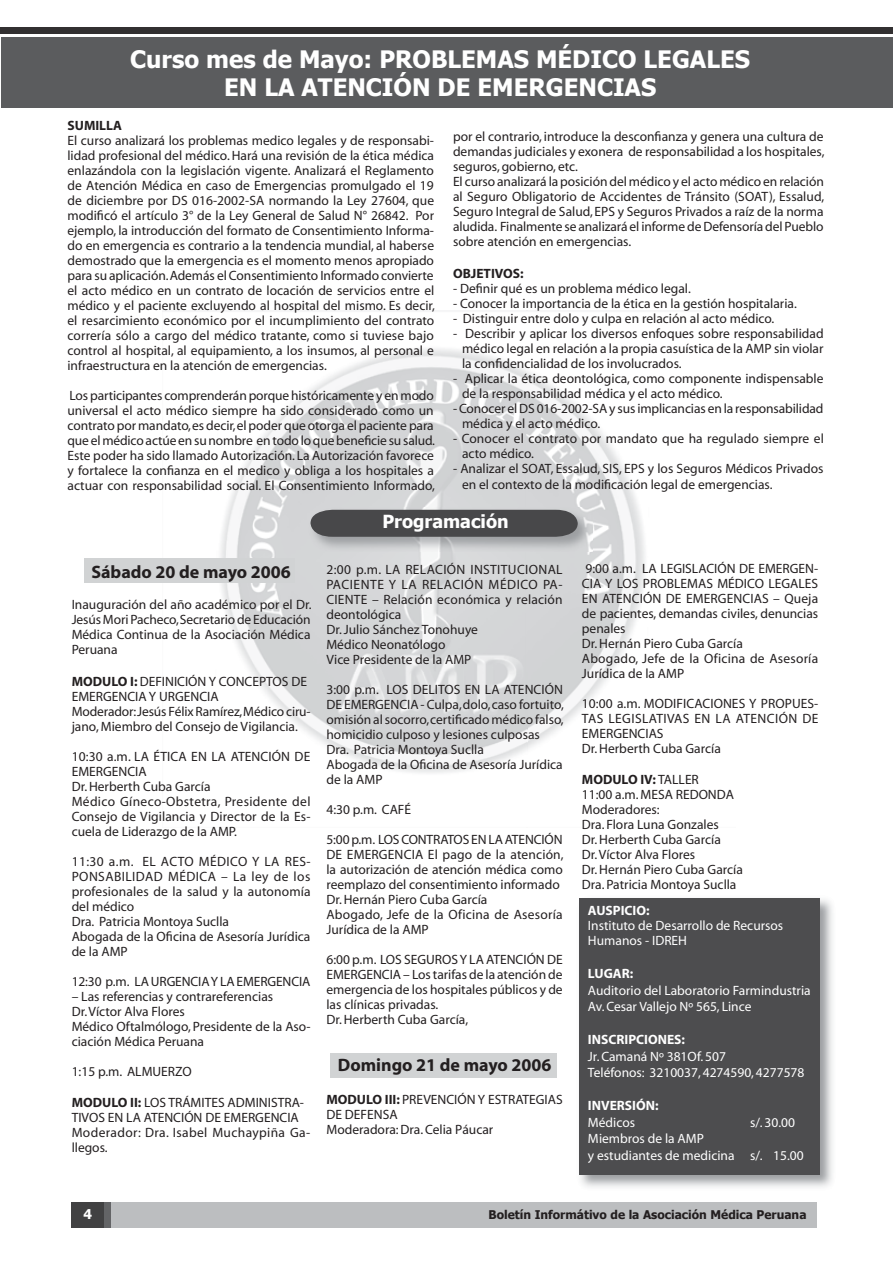
<style>
.page{position:relative;width:893px;height:1263px;background:#fff}
.page>*{position:absolute;margin:0;border:0;box-sizing:border-box;transform-origin:0 0}
.t1{font:700 24px/28.8px "Tahoma";color:#fff;text-align:center}
.t2{font:700 18px "Myriad";color:#231f20}
.t3{font:700 18px "Tahoma";color:#fff}
.t4{font:13.5px/15px "Myriad";color:#231f20}
.t5{font:13.5px/16.5px "Myriad";color:#fff}
.t6{font:700 13.5px "Myriad";color:#fff}
.t7{font:700 13.5px "Myriad";color:#231f20}
.t8{font:700 13.5px "Tahoma";color:#fff}
.t9{font:700 12px "Tahoma";color:#231f20}
.s1{font-weight:700}
</style>
<div class="page">
<img style="left:162px;top:311px;width:483px;height:462px">
<img style="left:580px;top:899px;width:253px;height:288px">
<div style="left:579px;top:898px;width:241px;height:277px;background:#4d4d4f"></div>
<img style="left:308px;top:507px;width:285px;height:45px">
<svg style="left:310px;top:510px;width:268px;height:27px"></svg>
<div style="left:1px;top:37px;width:892px;height:71px;background:#5b5c5e"></div>
<div style="left:72px;top:1202px;width:745px;height:26px;background:#bcbec0"></div>
<div style="left:71px;top:1202px;width:39px;height:26px;background:#414142"></div>
<div style="left:104px;top:1202px;width:7px;height:25px;background:#636466"></div>
<div style="left:0;top:27px;width:893px;height:6px;background:#323031"></div>
<div style="left:84px;top:558px;width:211px;height:25px;background:#d1d3d4"></div>
<div style="left:331px;top:1053px;width:226px;height:25px;background:#d1d3d4"></div>
<h1 class="t1" style="left:130px;top:43px;width:621px">Curso mes de Mayo: PROBLEMAS MÉDICO LEGALES<br>EN LA ATENCIÓN DE EMERGENCIAS</h1>
<p class="t7" style="left:68px;top:118px;width:56px">SUMILLA</p>
<p class="t4" style="left:68px;top:133px;width:369px;text-align:justify">El curso analizará los problemas medico legales y de responsabi&shy;lidad profesional del médico. Hará una revisión de la ética médica enlazándola con la legislación vigente. Analizará el Reglamento de Atención Médica en caso de Emergencias promulgado el 19 de diciembre por DS 016-2002-SA normando la Ley 27604, que modificó el artículo 3° de la Ley General de Salud N° 26842. Por ejemplo, la introducción del formato de Consentimiento Informa&shy;do en emergencia es contrario a la tendencia mundial, al haberse demostrado que la emergencia es el momento menos apropiado para su aplicación. Además el Consentimiento Informado convierte el acto médico en un contrato de locación de servicios entre el médico y el paciente excluyendo al hospital del mismo. Es decir, el resarcimiento económico por el incumplimiento del contrato correría sólo a cargo del médico tratante, como si tuviese bajo control al hospital, al equipamiento, a los insumos, al personal e infraestructura en la atención de emergencias.</p>
<p class="t4" style="left:68px;top:388px;width:369px;text-align:justify">Los participantes comprenderán porque históricamente y en modo universal el acto médico siempre ha sido considerado como un contrato por mandato, es decir, el poder que otorga el paciente para que el médico actúe en su nombre en todo lo que beneficie su salud.<br>Este poder ha sido llamado Autorización. La Autorización favorece y fortalece la confianza en el medico y obliga a los hospitales a actuar con responsabilidad social. El Consentimiento Informado,</p>
<p class="t4" style="left:453px;top:130px;width:373px">por el contrario, introduce la desconfianza y genera una cultura de demandas judiciales y exonera de responsabilidad a los hospitales, seguros, gobierno, etc.<br>El curso analizará la posición del médico y el acto médico en relación al Seguro Obligatorio de Accidentes de Tránsito (SOAT), Essalud, Seguro Integral de Salud, EPS y Seguros Privados a raíz de la norma aludida. Finalmente se analizará el informe de Defensoría del Pueblo sobre atención en emergencias.</p>
<p class="t7" style="left:453px;top:266px;width:72px">OBJETIVOS:</p>
<p class="t4" style="left:453px;top:281px;width:239px">- Definir qué es un problema médico legal.</p>
<p class="t4" style="left:453px;top:296px;width:345px">- Conocer la importancia de la ética en la gestión hospitalaria.</p>
<p class="t4" style="left:453px;top:311px;width:323px">- Distinguir entre dolo y culpa en relación al acto médico.</p>
<p class="t4" style="left:462px;top:326px;width:363px;text-align:justify;text-indent:-9px">- Describir y aplicar los diversos enfoques sobre responsabilidad médico legal en relación a la propia casuística de la AMP sin violar la confidencialidad de los involucrados.</p>
<p class="t4" style="left:462px;top:371px;width:363px;text-indent:-9px">- Aplicar la ética deontológica, como componente indispensable de la responsabilidad médica y el acto médico.</p>
<p class="t4" style="left:462px;top:401px;width:363px;text-indent:-9px">- Conocer el DS 016-2002-SA y sus implicancias en la responsabilidad médica y el acto médico.</p>
<p class="t4" style="left:462px;top:431px;width:363px;text-indent:-9px">- Conocer el contrato por mandato que ha regulado siempre el acto médico.</p>
<p class="t4" style="left:462px;top:461px;width:363px;line-height:16.5px;text-indent:-9px">- Analizar el SOAT, Essalud, SIS, EPS y los Seguros Médicos Privados en el contexto de la modificación legal de emergencias.</p>
<h2 class="t2" style="left:91px;top:562px;width:201px">Sábado 20 de mayo 2006</h2>
<p class="t4" style="left:72px;top:598px;width:241px;text-align:justify">Inauguración del año académico por el Dr.<br>Jesús Mori Pacheco, Secretario de Educación Médica Continua de la Asociación Médica Peruana</p>
<p class="t4" style="left:72px;top:674px;width:241px"><span class="s1">MODULO I:</span> DEFINICIÓN Y CONCEPTOS DE EMERGENCIA Y URGENCIA<br>Moderador: Jesús Félix Ramírez, Médico ciru&shy;jano, Miembro del Consejo de Vigilancia.</p>
<p class="t4" style="left:72px;top:749px;width:240px">10:30 a.m. LA ÉTICA EN LA ATENCIÓN DE<br>EMERGENCIA<br>Dr. Herberth Cuba García<br>Médico Gíneco-Obstetra, Presidente del<br>Consejo de Vigilancia y Director de la Es&shy;cuela de Liderazgo de la AMP.</p>
<p class="t4" style="left:72px;top:854px;width:240px">11:30 a.m. EL ACTO MÉDICO Y LA RES-<br>PONSABILIDAD MÉDICA – La ley de los profesionales de la salud y la autonomía del médico<br>Dra. Patricia Montoya Suclla<br>Abogada de la Oficina de Asesoría Jurídica de la AMP</p>
<p class="t4" style="left:72px;top:974px;width:240px">12:30 p.m. LA URGENCIA Y LA EMERGENCIA</p>
<p class="t4" style="left:72px;top:989px;width:240px">– Las referencias y contrareferencias<br>Dr. Víctor Alva Flores<br>Médico Oftalmólogo, Presidente de la Aso&shy;ciación Médica Peruana</p>
<p class="t4" style="left:72px;top:1064px;width:121px">1:15 p.m. ALMUERZO</p>
<p class="t4" style="left:72px;top:1096px;width:240px"><span class="s1">MODULO II:</span> LOS TRÁMITES ADMINISTRA-<br>TIVOS EN LA ATENCIÓN DE EMERGENCIA<br>Moderador: Dra. Isabel Muchaypiña Ga&shy;llegos.</p>
<h2 class="t3" style="left:382px;top:509px;width:128px">Programación</h2>
<p class="t4" style="left:326px;top:563px;width:238px">2:00 p.m. LA RELACIÓN INSTITUCIONAL<br>PACIENTE Y LA RELACIÓN MÉDICO PA-<br>CIENTE – Relación económica y relación deontológica<br>Dr. Julio Sánchez Tonohuye<br>Médico Neonatólogo<br>Vice Presidente de la AMP</p>
<p class="t4" style="left:326px;top:683px;width:239px">3:00 p.m. LOS DELITOS EN LA ATENCIÓN DE EMERGENCIA - Culpa, dolo, caso fortuito, omisión al socorro, certificado médico falso, homicidio culposo y lesiones culposas Dra. Patricia Montoya Suclla<br>Abogada de la Oficina de Asesoría Jurídica de la AMP</p>
<p class="t4" style="left:326px;top:803px;width:86px">4:30 p.m. CAFÉ</p>
<p class="t4" style="left:326px;top:833px;width:239px">5:00 p.m. LOS CONTRATOS EN LA ATENCIÓN DE EMERGENCIA El pago de la atención, la autorización de atención médica como reemplazo del consentimiento informado Dr. Hernán Piero Cuba García<br>Abogado, Jefe de la Oficina de Asesoría Jurídica de la AMP</p>
<p class="t4" style="left:326px;top:953px;width:238px">6:00 p.m. LOS SEGUROS Y LA ATENCIÓN DE EMERGENCIA – Los tarifas de la atención de emergencia de los hospitales públicos y de las clínicas privadas.<br>Dr. Herberth Cuba García,</p>
<h2 class="t2" style="left:338px;top:1055px;width:215px">Domingo 21 de mayo 2006</h2>
<p class="t4" style="left:326px;top:1092px;width:238px"><span class="s1">MODULO III:</span> PREVENCIÓN Y ESTRATEGIAS<br>DE DEFENSA<br>Moderadora: Dra. Celia Páucar</p>
<p class="t4" style="left:582px;top:561px;width:238px">9:00 a.m. LA LEGISLACIÓN DE EMERGEN-<br>CIA Y LOS PROBLEMAS MÉDICO LEGALES<br>EN ATENCIÓN DE EMERGENCIAS – Queja de pacientes, demandas civiles, denuncias penales<br>Dr. Hernán Piero Cuba García<br>Abogado, Jefe de la Oficina de Asesoría<br>Jurídica de la AMP</p>
<p class="t4" style="left:582px;top:696px;width:238px">10:00 a.m. MODIFICACIONES Y PROPUES-<br>TAS LEGISLATIVAS EN LA ATENCIÓN DE<br>EMERGENCIAS<br>Dr. Herberth Cuba García</p>
<p class="t4" style="left:582px;top:773px;width:162px"><span class="s1">MODULO IV:</span> TALLER<br>11:00 a.m. MESA REDONDA<br>Moderadores:<br>Dra. Flora Luna Gonzales<br>Dr. Herberth Cuba García<br>Dr. Víctor Alva Flores<br>Dr. Hernán Piero Cuba García<br>Dra. Patricia Montoya Suclla</p>
<p class="t6" style="left:588px;top:904px;width:63px">AUSPICIO:</p>
<p class="t5" style="left:588px;top:919px;width:197px;line-height:15px">Instituto de Desarrollo de Recursos<br>Humanos - IDREH</p>
<p class="t6" style="left:588px;top:967px;width:47px">LUGAR:</p>
<p class="t5" style="left:588px;top:982px;width:224px">Auditorio del Laboratorio Farmindustria<br>Av. Cesar Vallejo Nº 565, Lince</p>
<p class="t6" style="left:588px;top:1033px;width:99px">INSCRIPCIONES:</p>
<p class="t5" style="left:588px;top:1048px;width:218px">Jr. Camaná Nº 381Of. 507<br>Teléfonos: 3210037, 4274590, 4277578</p>
<p class="t6" style="left:588px;top:1099px;width:72px">INVERSIÓN:</p>
<p class="t5" style="left:588px;top:1114px;width:49px">Médicos</p>
<p class="t5" style="left:750px;top:1114px;width:47px">s/. 30.00</p>
<p class="t5" style="left:588px;top:1131px;width:217px">Miembros de la AMP<br>y estudiantes de medicina s/. 15.00</p>
<p class="t8" style="left:84px;top:1205px;width:10px">4</p>
<p class="t9" style="left:488px;top:1207px;width:319px">Boletín Informátivo de la Asociación Médica Peruana</p>
</div>
